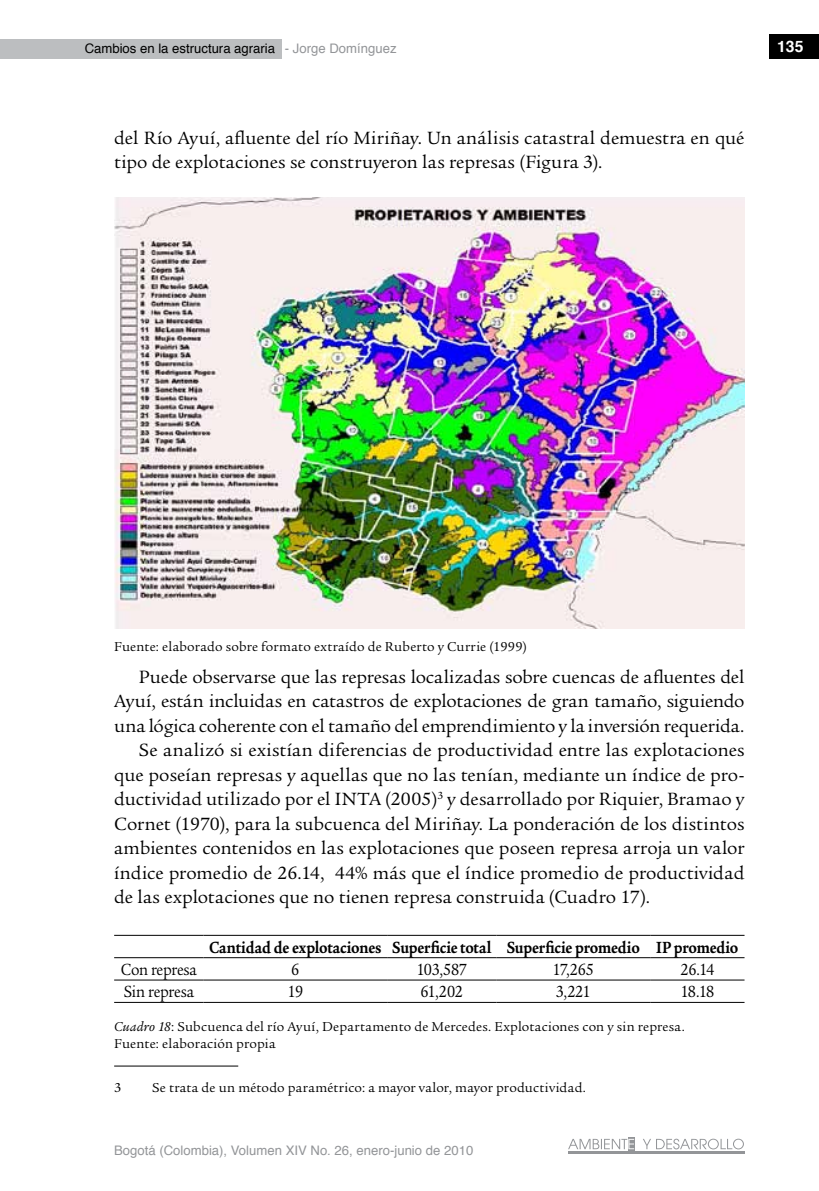
<style>
.page{position:relative;width:819px;height:1191px;background:#fff}
.page>*{position:absolute;margin:0;border:0;box-sizing:border-box;transform-origin:0 0}
.t1{font:19.25px/24.5px "Legacy Serif Std";letter-spacing:.005em;color:#000}
.t2{font:700 17.5px "Legacy Serif Std";letter-spacing:-.01em;color:#000;scale:.85 1}
.t3{font:17.5px "Legacy Serif Std";letter-spacing:-.02em;color:#000;scale:.9 1}
.t4{font:700 15.75px "Helvetica";color:#fff}
.t5{font:14px/17.5px "Legacy Serif Std";letter-spacing:.015em;color:#000}
.t6{font:13.12px "Helvetica";color:#939598}
.t7{font:13.12px "Helvetica";color:#000}
.s1{color:#939598}
.s2{font-style:italic}
</style>
<div class="page">
<div style="left:627px;top:1137px;width:7px;height:14px;background:#acaeb0"></div>
<hr style="left:568px;top:1151px;width:176px;height:2px;background:#939598">
<svg style="left:643px;top:1138px;width:100px;height:11px"></svg>
<svg style="left:568px;top:1138px;width:66px;height:11px"></svg>
<div style="left:769px;top:34px;width:50px;height:25px;background:#000"></div>
<div style="left:0;top:39px;width:281px;height:20px;background:#bcbec0"></div>
<hr style="left:114px;top:935px;width:89px;height:1px;background:#000">
<hr style="left:203px;top:935px;width:184px;height:1px;background:#000">
<hr style="left:387px;top:935px;width:109px;height:1px;background:#000">
<hr style="left:496px;top:935px;width:154px;height:1px;background:#000">
<hr style="left:650px;top:935px;width:94px;height:1px;background:#000">
<hr style="left:114px;top:957px;width:89px;height:1px;background:#000">
<hr style="left:203px;top:957px;width:184px;height:1px;background:#000">
<hr style="left:387px;top:957px;width:109px;height:1px;background:#000">
<hr style="left:496px;top:957px;width:154px;height:1px;background:#000">
<hr style="left:650px;top:957px;width:94px;height:1px;background:#000">
<hr style="left:114px;top:979px;width:89px;height:1px;background:#000">
<hr style="left:203px;top:979px;width:184px;height:1px;background:#000">
<hr style="left:387px;top:979px;width:109px;height:1px;background:#000">
<hr style="left:496px;top:979px;width:154px;height:1px;background:#000">
<hr style="left:650px;top:979px;width:94px;height:1px;background:#000">
<hr style="left:114px;top:1002px;width:89px;height:1px;background:#000">
<hr style="left:203px;top:1002px;width:184px;height:1px;background:#000">
<hr style="left:387px;top:1002px;width:109px;height:1px;background:#000">
<hr style="left:496px;top:1002px;width:154px;height:1px;background:#000">
<hr style="left:650px;top:1002px;width:94px;height:1px;background:#000">
<hr style="left:114px;top:1065px;width:124px;height:1px;background:#000">
<img style="left:114px;top:198px;width:630px;height:430px">
<p class="t7" style="left:85px;top:38px;width:313px">Cambios en la estructura agraria <span class="s1">- Jorge Domínguez</span></p>
<p class="t4" style="left:777px;top:34px;width:28px">135</p>
<p class="t1" style="left:114px;top:125px;width:631px">del Río Ayuí, afluente del río Miriñay. Un análisis catastral demuestra en qué tipo de explotaciones se construyeron las represas (Figura 3).</p>
<p class="t5" style="left:114px;top:637px;width:414px">Fuente: elaborado sobre formato extraído de Ruberto y Currie (1999)</p>
<p class="t1" style="left:139px;top:664px;width:607px">Puede observarse que las represas localizadas sobre cuencas de afluentes del</p>
<p class="t1" style="left:114px;top:689px;width:632px">Ayuí, están incluidas en catastros de explotaciones de gran tamaño, siguiendo</p>
<p class="t1" style="left:114px;top:713px;width:632px">una lógica coherente con el tamaño del emprendimiento y la inversión requerida.</p>
<p class="t1" style="left:139px;top:738px;width:607px">Se analizó si existían diferencias de productividad entre las explotaciones</p>
<p class="t1" style="left:114px;top:762px;width:631px">que poseían represas y aquellas que no las tenían, mediante un índice de pro-</p>
<p class="t1" style="left:114px;top:787px;width:631px">ductividad utilizado por el INTA (2005)<sup>3</sup> y desarrollado por Riquier, Bramao y</p>
<p class="t1" style="left:114px;top:811px;width:631px">Cornet (1970), para la subcuenca del Miriñay. La ponderación de los distintos</p>
<p class="t1" style="left:114px;top:836px;width:631px">ambientes contenidos en las explotaciones que poseen represa arroja un valor</p>
<p class="t1" style="left:114px;top:860px;width:631px">índice promedio de 26.14, 44% más que el índice promedio de productividad</p>
<p class="t1" style="left:114px;top:885px;width:537px">de las explotaciones que no tienen represa construida (Cuadro 17).</p>
<p class="t2" style="left:209px;top:937px;width:624px">Cantidad de explotaciones Superficie total Superficie promedio IP promedio</p>
<p class="t3" style="left:121px;top:959px;width:86px">Con represa</p>
<p class="t3" style="left:291px;top:959px;width:11px">6</p>
<p class="t3" style="left:416px;top:959px;width:58px">103,587</p>
<p class="t3" style="left:552px;top:959px;width:48px">17,265</p>
<p class="t3" style="left:680px;top:959px;width:39px">26.14</p>
<p class="t3" style="left:124px;top:982px;width:80px">Sin represa</p>
<p class="t3" style="left:287px;top:982px;width:19px">19</p>
<p class="t3" style="left:420px;top:982px;width:49px">61,202</p>
<p class="t3" style="left:555px;top:982px;width:40px">3,221</p>
<p class="t3" style="left:680px;top:982px;width:39px">18.18</p>
<p class="t5" style="left:114px;top:1017px;width:572px"><span class="s2">Cuadro 18</span>: Subcuenca del río Ayuí, Departamento de Mercedes. Explotaciones con y sin represa.<br>Fuente: elaboración propia</p>
<p class="t5" style="left:114px;top:1078px;width:9px">3</p>
<p class="t5" style="left:152px;top:1078px;width:435px">Se trata de un método paramétrico: a mayor valor, mayor productividad.</p>
<p class="t6" style="left:114px;top:1140px;width:360px">Bogotá (Colombia), Volumen XIV No. 26, enero-junio de 2010</p>
</div>
